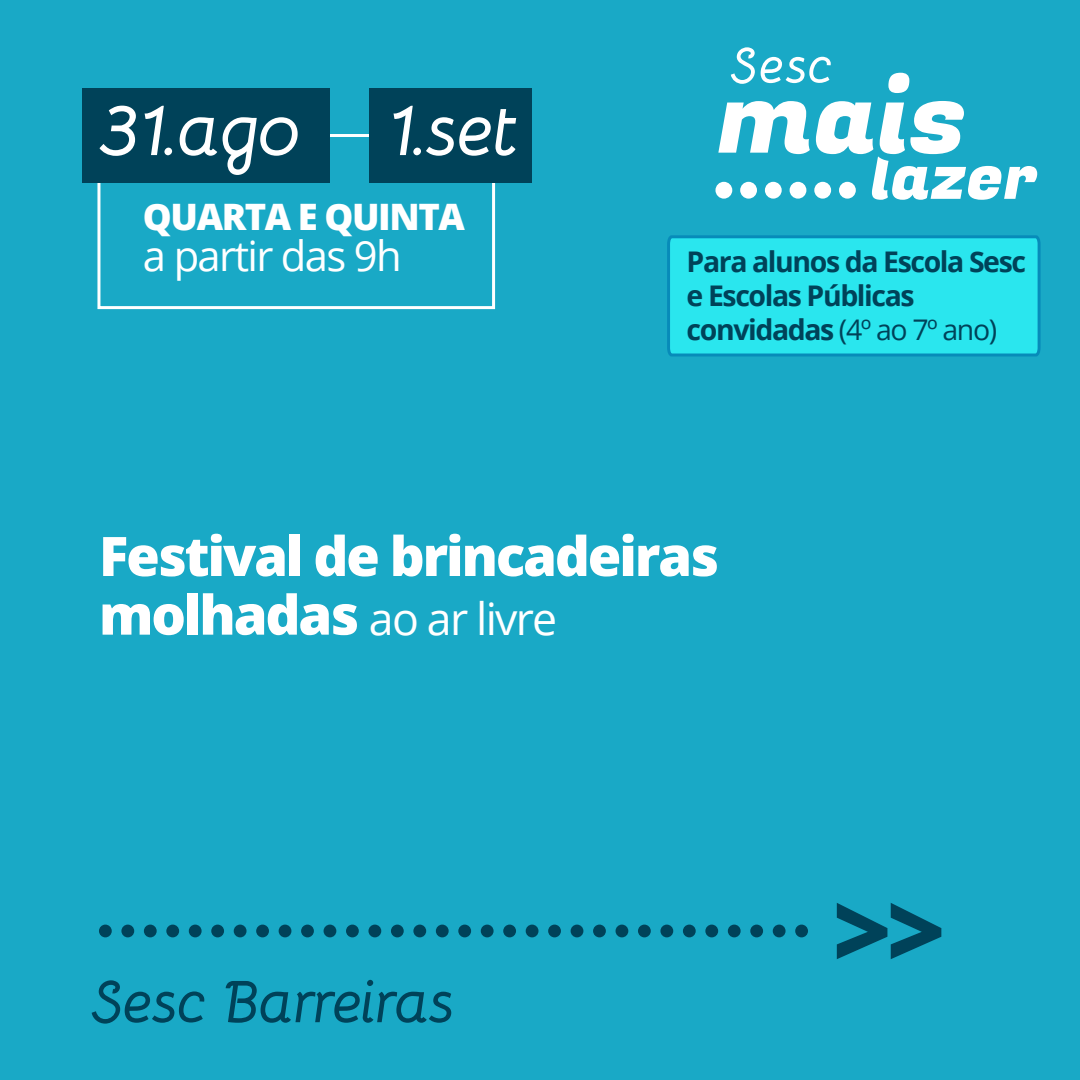
<style>
.page{position:relative;width:1080px;height:1080px;background:#19a9c6}
.page>*{position:absolute;margin:0;border:0;box-sizing:border-box;transform-origin:0 0}
.t1{font:italic 700 73.1px "Bellota";letter-spacing:-.04em;color:#fff}
.t2{font:italic 700 59.1px "Bellota";letter-spacing:-.04em;color:#004259}
.t3{font:800 54.5px "Open Sans";letter-spacing:-.04em;color:#fff}
.t4{font:44.6px "Open Sans";letter-spacing:-.04em;color:#fff}
.t5{font:41.7px "Open Sans";letter-spacing:-.04em;color:#fff}
.t6{font:800 36.4px "Open Sans";letter-spacing:-.04em;color:#fff}
.t7{font:700 28.4px/34.1px "Open Sans";letter-spacing:-.05em;color:#004259}
.s1{font-weight:400}
.s2{font-weight:800;font-size:54.5px}
</style>
<div class="page">
<svg style="left:888px;top:73px;width:21px;height:20px"></svg>
<svg style="left:718px;top:101px;width:92px;height:53px"></svg>
<div style="left:740px;top:182px;width:17px;height:17px;background:#fff;border-radius:50%"></div>
<div style="left:715px;top:182px;width:17px;height:17px;background:#fff;border-radius:50%"></div>
<div style="left:765px;top:182px;width:17px;height:17px;background:#fff;border-radius:50%"></div>
<div style="left:790px;top:182px;width:16px;height:17px;background:#fff;border-radius:50%"></div>
<svg style="left:814px;top:182px;width:17px;height:17px"></svg>
<svg style="left:816px;top:101px;width:221px;height:99px"></svg>
<svg style="left:731px;top:47px;width:24px;height:37px"></svg>
<svg style="left:761px;top:57px;width:70px;height:26px"></svg>
<div style="left:97px;top:134px;width:398px;height:175px;border:3px solid #fff"></div>
<div style="left:82px;top:88px;width:248px;height:94px;background:#004259"></div>
<div style="left:370px;top:88px;width:162px;height:94px;background:#004259"></div>
<svg style="left:837px;top:903px;width:104px;height:56px"></svg>
<div style="left:99px;top:925px;width:13px;height:12px;background:#004259;border-radius:50%"></div>
<div style="left:121px;top:925px;width:13px;height:12px;background:#004259;border-radius:50%"></div>
<div style="left:144px;top:925px;width:13px;height:12px;background:#004259;border-radius:50%"></div>
<div style="left:166px;top:925px;width:13px;height:12px;background:#004259;border-radius:50%"></div>
<div style="left:189px;top:925px;width:13px;height:12px;background:#004259;border-radius:50%"></div>
<div style="left:211px;top:925px;width:13px;height:12px;background:#004259;border-radius:50%"></div>
<div style="left:234px;top:925px;width:13px;height:12px;background:#004259;border-radius:50%"></div>
<div style="left:256px;top:925px;width:13px;height:12px;background:#004259;border-radius:50%"></div>
<div style="left:279px;top:925px;width:12px;height:12px;background:#004259;border-radius:50%"></div>
<div style="left:301px;top:925px;width:13px;height:12px;background:#004259;border-radius:50%"></div>
<div style="left:324px;top:925px;width:12px;height:12px;background:#004259;border-radius:50%"></div>
<div style="left:346px;top:925px;width:13px;height:12px;background:#004259;border-radius:50%"></div>
<div style="left:368px;top:925px;width:13px;height:12px;background:#004259;border-radius:50%"></div>
<div style="left:391px;top:925px;width:13px;height:12px;background:#004259;border-radius:50%"></div>
<div style="left:413px;top:925px;width:13px;height:12px;background:#004259;border-radius:50%"></div>
<div style="left:436px;top:925px;width:13px;height:12px;background:#004259;border-radius:50%"></div>
<div style="left:458px;top:925px;width:13px;height:12px;background:#004259;border-radius:50%"></div>
<div style="left:481px;top:925px;width:13px;height:12px;background:#004259;border-radius:50%"></div>
<div style="left:503px;top:925px;width:13px;height:12px;background:#004259;border-radius:50%"></div>
<div style="left:526px;top:925px;width:12px;height:12px;background:#004259;border-radius:50%"></div>
<div style="left:548px;top:925px;width:13px;height:12px;background:#004259;border-radius:50%"></div>
<div style="left:571px;top:925px;width:12px;height:12px;background:#004259;border-radius:50%"></div>
<div style="left:593px;top:925px;width:13px;height:12px;background:#004259;border-radius:50%"></div>
<div style="left:616px;top:925px;width:12px;height:12px;background:#004259;border-radius:50%"></div>
<div style="left:638px;top:925px;width:13px;height:12px;background:#004259;border-radius:50%"></div>
<div style="left:660px;top:925px;width:13px;height:12px;background:#004259;border-radius:50%"></div>
<div style="left:683px;top:925px;width:13px;height:12px;background:#004259;border-radius:50%"></div>
<div style="left:705px;top:925px;width:13px;height:12px;background:#004259;border-radius:50%"></div>
<div style="left:728px;top:925px;width:13px;height:12px;background:#004259;border-radius:50%"></div>
<div style="left:750px;top:925px;width:13px;height:12px;background:#004259;border-radius:50%"></div>
<div style="left:773px;top:925px;width:13px;height:12px;background:#004259;border-radius:50%"></div>
<div style="left:795px;top:925px;width:13px;height:12px;background:#004259;border-radius:50%"></div>
<svg style="left:667px;top:235px;width:374px;height:121px;background:#27dfea"></svg>
<h1 class="t1" style="left:99px;top:71px;width:423px">31.ago 1.set</h1>
<p class="t6" style="left:143px;top:189px;width:324px">QUARTA E QUINTA</p>
<h3 class="t5" style="left:143px;top:228px;width:260px">a partir das 9h</h3>
<p class="t7" style="left:687px;top:244px;width:341px">Para alunos da Escola Sesc e Escolas Públicas convidadas <span class="s1">(4º ao 7º ano)</span></p>
<h3 class="t3" style="left:99px;top:515px;width:622px">Festival de brincadeiras</h3>
<h3 class="t4" style="left:99px;top:588px;width:460px"><span class="s2">molhadas</span> ao ar livre</h3>
<h2 class="t2" style="left:91px;top:954px;width:366px">Sesc Barreiras</h2>
</div>
